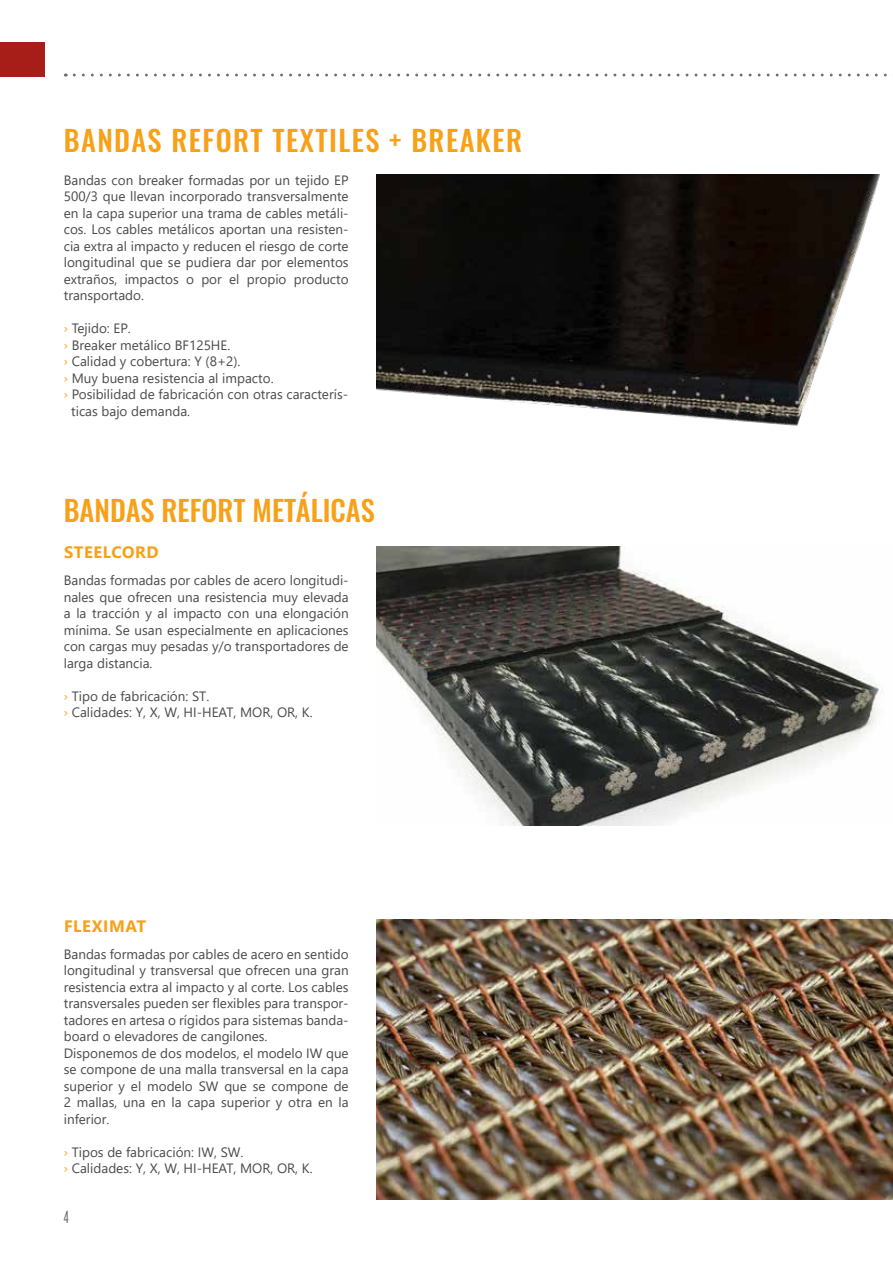
<style>
.page{position:relative;width:893px;height:1263px;background:#fff}
.page>*{position:absolute;margin:0;border:0;box-sizing:border-box;transform-origin:0 0}
.t1{font:500 28.5px "Oswald";letter-spacing:.045em;color:#f6a118}
.t2{font:500 28.5px "Oswald";color:#f6a118}
.t3{font:700 16.5px "Segoe UI";letter-spacing:.035em;color:#f6a118}
.t4{font:15px "Steelfish Rg";color:#706f6f}
.t5{font:13.5px/16.5px "Segoe UI";color:#4a4a49}
.s1{color:#f6a118}
</style>
<div class="page">
<img style="left:376px;top:920px;width:517px;height:279px">
<img style="left:376px;top:546px;width:507px;height:279px">
<div style="left:0;top:43px;width:44px;height:34px;background:#a71d17"></div>
<img style="left:376px;top:174px;width:504px;height:252px">
<svg style="left:74px;top:74px;width:813px;height:3px"></svg>
<h1 class="t1" style="left:64px;top:122px;width:460px">BANDAS REFORT TEXTILES + BREAKER</h1>
<p class="t5" style="left:64px;top:173px;width:286px;text-align:justify">Bandas con breaker formadas por un tejido EP 500/3 que llevan incorporado transversalmente en la capa superior una trama de cables metáli&shy;cos. Los cables metálicos aportan una resisten&shy;cia extra al impacto y reducen el riesgo de corte longitudinal que se pudiera dar por elementos extraños, impactos o por el propio producto transportado.</p>
<p class="t5" style="left:64px;top:322px;width:69px"><span class="s1">›</span> Tejido: EP.</p>
<p class="t5" style="left:64px;top:338px;width:168px"><span class="s1">›</span> Breaker metálico BF125HE.</p>
<p class="t5" style="left:64px;top:355px;width:178px"><span class="s1">›</span> Calidad y cobertura: Y (8+2).</p>
<p class="t5" style="left:64px;top:371px;width:211px"><span class="s1">›</span> Muy buena resistencia al impacto.</p>
<p class="t5" style="left:64px;top:388px;width:286px"><span class="s1">›</span> Posibilidad de fabricación con otras caracterís-</p>
<p class="t5" style="left:71px;top:404px;width:120px">ticas bajo demanda.</p>
<h1 class="t2" style="left:64px;top:492px;width:313px">BANDAS REFORT METÁLICAS</h1>
<p class="t3" style="left:64px;top:546px;width:96px">STEELCORD</p>
<p class="t5" style="left:64px;top:573px;width:286px;text-align:justify">Bandas formadas por cables de acero longitudi&shy;nales que ofrecen una resistencia muy elevada a la tracción y al impacto con una elongación mínima. Se usan especialmente en aplicaciones con cargas muy pesadas y/o transportadores de larga distancia.</p>
<p class="t5" style="left:64px;top:689px;width:250px"><span class="s1">›</span> Tipo de fabricación: ST.<br><span class="s1">›</span> Calidades: Y, X, W, HI-HEAT, MOR, OR, K.</p>
<p class="t3" style="left:64px;top:919px;width:84px">FLEXIMAT</p>
<p class="t5" style="left:64px;top:947px;width:286px">Bandas formadas por cables de acero en sentido longitudinal y transversal que ofrecen una gran resistencia extra al impacto y al corte. Los cables transversales pueden ser flexibles para transpor&shy;tadores en artesa o rígidos para sistemas banda&shy;board o elevadores de cangilones.<br>Disponemos de dos modelos, el modelo IW que se compone de una malla transversal en la capa superior y el modelo SW que se compone de 2 mallas, una en la capa superior y otra en la inferior.</p>
<p class="t5" style="left:64px;top:1145px;width:250px"><span class="s1">›</span> Tipos de fabricación: IW, SW.<br><span class="s1">›</span> Calidades: Y, X, W, HI-HEAT, MOR, OR, K.</p>
<p class="t4" style="left:64px;top:1210px;width:6px">4</p>
</div>
